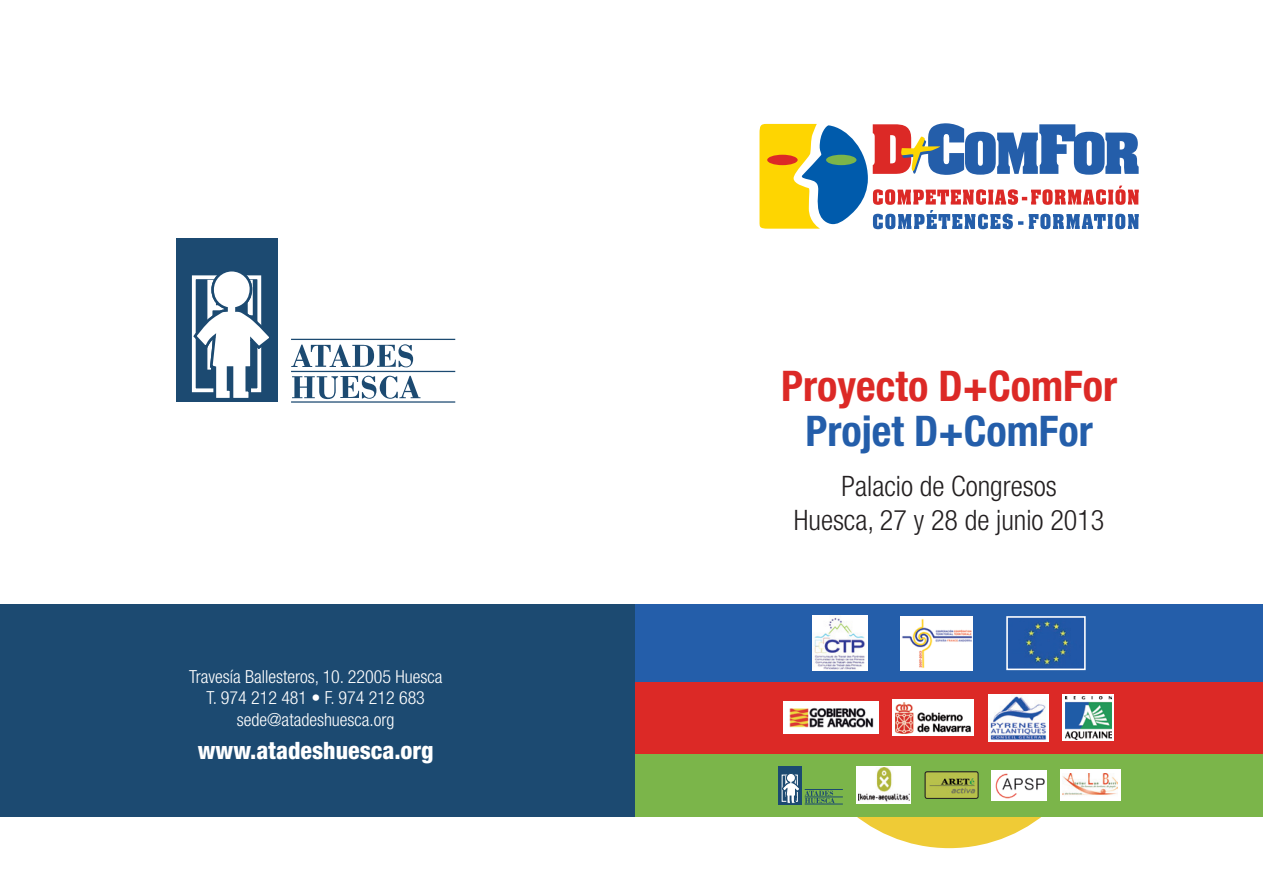
<style>
.page{position:relative;width:1263px;height:893px;background:#fff}
.page>*{position:absolute;margin:0;border:0;box-sizing:border-box;transform-origin:0 0}
.t1{font:700 condensed 42.3px "Helvetica Neue";color:#dc2926}
.t2{font:700 condensed 42.3px "Helvetica Neue";color:#245eaa}
.t3{font:300 condensed 28.2px "Helvetica Neue";color:#231f20}
.t4{font:800 condensed 24px "Helvetica Neue";color:#fff}
.t5{font:300 condensed 18px "Helvetica Neue";color:#fff}
</style>
<div class="page">
<div style="left:797px;top:545px;width:304px;height:303px;background:#efcb36;border-radius:50%"></div>
<div style="left:632px;top:603px;width:631px;height:80px;background:#245eaa"></div>
<div style="left:632px;top:753px;width:631px;height:64px;background:#7bb54a"></div>
<div style="left:632px;top:682px;width:631px;height:72px;background:#dc2926"></div>
<div style="left:0;top:599px;width:634px;height:218px;background:#1c4a71"></div>
<div style="left:0;top:434px;width:1263px;height:169px;background:#fff"></div>
<div style="left:778px;top:766px;width:24px;height:38px;background:#1c4a71"></div>
<hr style="left:805px;top:789px;width:38px;height:1px;background:#1c4a71">
<hr style="left:805px;top:797px;width:38px;height:1px;background:#1c4a71">
<hr style="left:805px;top:804px;width:38px;height:1px;background:#1c4a71">
<svg style="left:782px;top:773px;width:53px;height:31px"></svg>
<div style="left:856px;top:766px;width:55px;height:38px;background:#fff"></div>
<img style="left:858px;top:768px;width:51px;height:34px">
<img style="left:927px;top:773px;width:49px;height:24px">
<div style="left:925px;top:771px;width:53px;height:28px;border:1px solid #231f20;border-radius:2px"></div>
<img style="left:992px;top:770px;width:55px;height:30px">
<div style="left:1060px;top:769px;width:60px;height:32px;background:#fff"></div>
<img style="left:1063px;top:773px;width:55px;height:22px">
<div style="left:892px;top:700px;width:82px;height:36px;background:#fff"></div>
<img style="left:895px;top:703px;width:76px;height:31px">
<img style="left:784px;top:702px;width:94px;height:32px">
<div style="left:1062px;top:695px;width:52px;height:46px;background:linear-gradient(to bottom,#fff,#fdfdfd)"></div>
<img style="left:1065px;top:697px;width:46px;height:42px">
<img style="left:988px;top:694px;width:60px;height:47px">
<img style="left:813px;top:616px;width:54px;height:54px">
<img style="left:1026px;top:619px;width:43px;height:47px">
<div style="left:1006px;top:616px;width:80px;height:54px;border:2px solid #fff"></div>
<img style="left:901px;top:616px;width:72px;height:54px">
<svg style="left:759px;top:123px;width:380px;height:106px"></svg>
<div style="left:176px;top:238px;width:102px;height:164px;background:#1c4a71"></div>
<hr style="left:291px;top:339px;width:164px;height:1px;background:#1c4a71">
<hr style="left:291px;top:371px;width:164px;height:1px;background:#1c4a71">
<hr style="left:291px;top:401px;width:164px;height:2px;background:#1c4a71">
<svg style="left:291px;top:344px;width:122px;height:23px"></svg>
<svg style="left:193px;top:271px;width:76px;height:127px"></svg>
<svg style="left:292px;top:375px;width:128px;height:24px"></svg>
<p class="t5" style="left:189px;top:666px;width:255px">Travesía Ballesteros, 10. 22005 Huesca</p>
<p class="t5" style="left:207px;top:688px;width:220px">T. 974 212 481 • F. 974 212 683</p>
<p class="t5" style="left:237px;top:709px;width:159px">sede@atadeshuesca.org</p>
<p class="t4" style="left:198px;top:736px;width:237px">www.atadeshuesca.org</p>
<p class="t1" style="left:781px;top:361px;width:337px">Proyecto D+ComFor</p>
<p class="t2" style="left:805px;top:406px;width:289px">Projet D+ComFor</p>
<p class="t3" style="left:842px;top:470px;width:217px">Palacio de Congresos</p>
<p class="t3" style="left:794px;top:504px;width:312px">Huesca, 27 y 28 de junio 2013</p>
</div>
